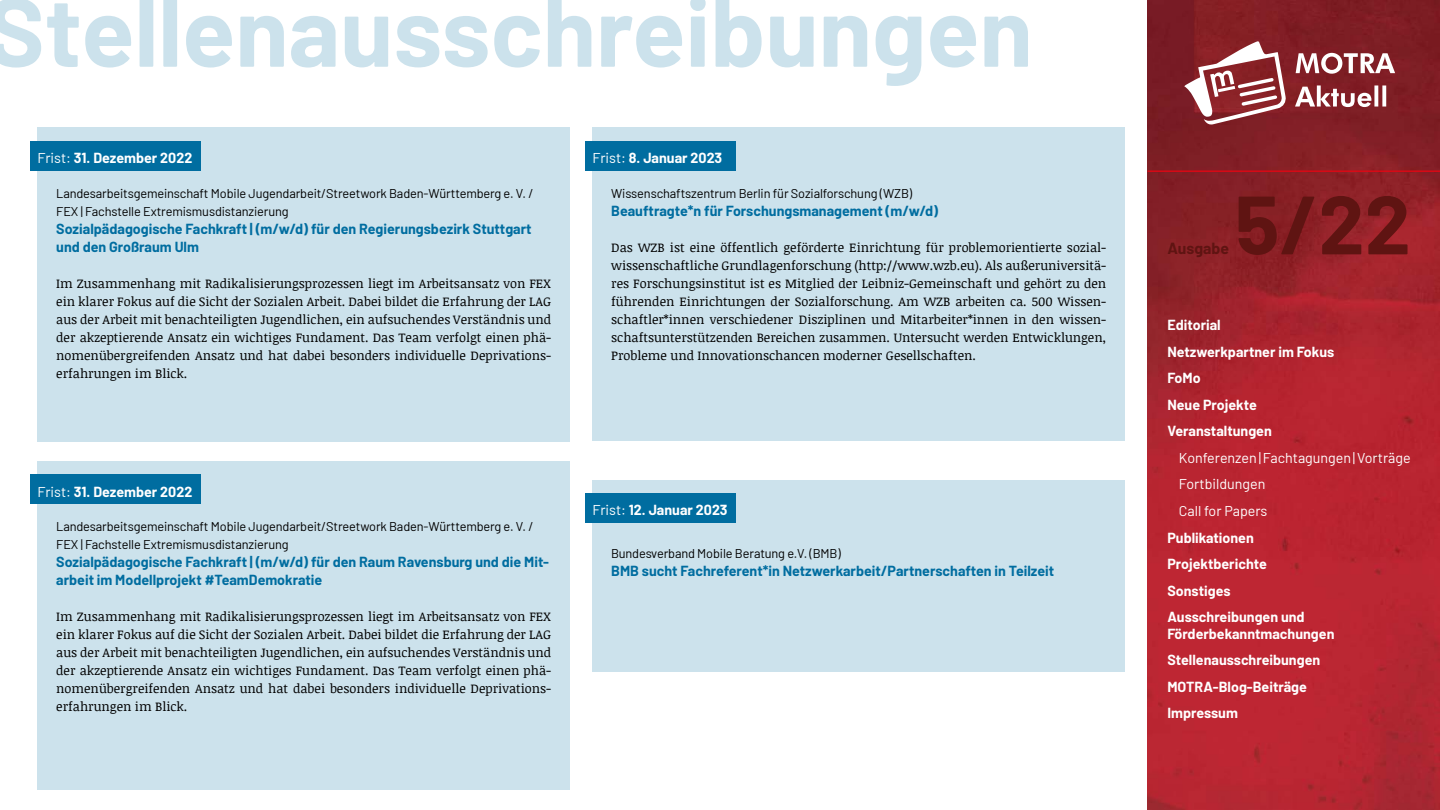
<style>
.page{position:relative;width:1440px;height:810px;background:#fff}
.page>*{position:absolute;margin:0;border:0;box-sizing:border-box;transform-origin:0 0}
.t1{font:700 97.5px "Barlow";color:#cce2ec}
.t2{font:700 82.5px "Barlow";color:#5f1412}
.t3{font:700 15.75px "Barlow";color:#5f1412}
.t4{font:700 14.25px/18px "Barlow";color:#006da0}
.t5{font:700 14.25px/26.5px "Barlow";color:#fff}
.t6{font:14.25px/26.5px "Barlow";color:#fff}
.t7{font:12.75px/18px "Noticia Text";color:#000;text-align:justify}
.t8{font:12.75px/18px "Barlow";letter-spacing:-.01em;color:#000}
.s1{font-weight:400}
</style>
<div class="page">
<img style="left:1148px;top:0;width:292px;height:810px">
<hr style="left:1148px;top:171px;width:292px;height:1px;background:#e30613">
<svg style="left:1295px;top:85px;width:91px;height:22px"></svg>
<svg style="left:1296px;top:53px;width:99px;height:21px"></svg>
<svg style="left:1184px;top:41px;width:102px;height:84px"></svg>
<div style="left:38px;top:128px;width:532px;height:314px;background:#cce2ec"></div>
<div style="left:30px;top:141px;width:171px;height:29px;background:#006da0"></div>
<div style="left:38px;top:461px;width:532px;height:329px;background:#cce2ec"></div>
<div style="left:30px;top:475px;width:171px;height:29px;background:#006da0"></div>
<div style="left:592px;top:128px;width:533px;height:313px;background:#cce2ec"></div>
<div style="left:585px;top:141px;width:151px;height:29px;background:#006da0"></div>
<div style="left:592px;top:480px;width:533px;height:192px;background:#cce2ec"></div>
<div style="left:585px;top:494px;width:151px;height:29px;background:#006da0"></div>
<h1 class="t1" style="left:-13px;top:-41px;width:1047px">Stellenausschreibungen</h1>
<p class="t5" style="left:38px;top:143px;width:156px"><span class="s1">Frist:</span> 31. Dezember 2022</p>
<p class="t8" style="left:56px;top:183px;width:479px">Landesarbeitsgemeinschaft Mobile Jugendarbeit/Streetwork Baden-Württemberg e. V. /<br>FEX | Fachstelle Extremismusdistanzierung</p>
<p class="t4" style="left:56px;top:219px;width:477px">Sozialpädagogische Fachkraft | (m/w/d) für den Regierungsbezirk Stuttgart und den Großraum Ulm</p>
<p class="t7" style="left:56px;top:274px;width:497px">Im Zusammenhang mit Radikalisierungsprozessen liegt im Arbeitsansatz von FEX ein klarer Fokus auf die Sicht der Sozialen Arbeit. Dabei bildet die Erfahrung der LAG aus der Arbeit mit benachteiligten Jugendlichen, ein aufsuchendes Verständnis und der akzeptierende Ansatz ein wichtiges Fundament. Das Team verfolgt einen phä&shy;nomenübergreifenden Ansatz und hat dabei besonders individuelle Deprivations&shy;erfahrungen im Blick.</p>
<p class="t5" style="left:38px;top:477px;width:156px"><span class="s1">Frist:</span> 31. Dezember 2022</p>
<p class="t8" style="left:56px;top:516px;width:479px">Landesarbeitsgemeinschaft Mobile Jugendarbeit/Streetwork Baden-Württemberg e. V. /<br>FEX | Fachstelle Extremismusdistanzierung</p>
<p class="t4" style="left:56px;top:552px;width:494px">Sozialpädagogische Fachkraft | (m/w/d) für den Raum Ravensburg und die Mit&shy;arbeit im Modellprojekt #TeamDemokratie</p>
<p class="t7" style="left:56px;top:607px;width:497px">Im Zusammenhang mit Radikalisierungsprozessen liegt im Arbeitsansatz von FEX ein klarer Fokus auf die Sicht der Sozialen Arbeit. Dabei bildet die Erfahrung der LAG aus der Arbeit mit benachteiligten Jugendlichen, ein aufsuchendes Verständnis und der akzeptierende Ansatz ein wichtiges Fundament. Das Team verfolgt einen phä&shy;nomenübergreifenden Ansatz und hat dabei besonders individuelle Deprivations&shy;erfahrungen im Blick.</p>
<p class="t5" style="left:592px;top:143px;width:131px"><span class="s1">Frist:</span> 8. Januar 2023</p>
<p class="t8" style="left:611px;top:183px;width:302px">Wissenschaftszentrum Berlin für Sozialforschung (WZB)</p>
<p class="t4" style="left:611px;top:201px;width:328px">Beauftragte*n für Forschungsmanagement (m/w/d)</p>
<p class="t7" style="left:611px;top:238px;width:497px">Das WZB ist eine öffentlich geförderte Einrichtung für problemorientierte sozial&shy;wissenschaftliche Grundlagenforschung (http://www.wzb.eu). Als außeruniversitä&shy;res Forschungsinstitut ist es Mitglied der Leibniz-Gemeinschaft und gehört zu den führenden Einrichtungen der Sozialforschung. Am WZB arbeiten ca. 500 Wissen&shy;schaftler*innen verschiedener Disziplinen und Mitarbeiter*innen in den wissen&shy;schaftsunterstützenden Bereichen zusammen. Untersucht werden Entwicklungen, Probleme und Innovationschancen moderner Gesellschaften.</p>
<p class="t5" style="left:592px;top:496px;width:136px"><span class="s1">Frist:</span> 12. Januar 2023</p>
<p class="t8" style="left:611px;top:543px;width:231px">Bundesverband Mobile Beratung e.V. (BMB)</p>
<p class="t4" style="left:611px;top:561px;width:445px">BMB sucht Fachreferent*in Netzwerkarbeit/Partnerschaften in Teilzeit</p>
<p class="t3" style="left:1167px;top:237px;width:63px">Ausgabe</p>
<h2 class="t2" style="left:1235px;top:164px;width:177px">5/22</h2>
<p class="t5" style="left:1167px;top:311px;width:168px">Editorial<br>Netzwerkpartner im Fokus<br>FoMo<br>Neue Projekte<br>Veranstaltungen</p>
<p class="t6" style="left:1179px;top:443px;width:233px">Konferenzen|Fachtagungen|Vorträge<br>Fortbildungen<br>Call for Papers</p>
<p class="t5" style="left:1167px;top:523px;width:139px">Publikationen<br>Projektberichte<br>Sonstiges<br>Ausschreibungen und</p>
<p class="t5" style="left:1167px;top:619px;width:169px">Förderbekanntmachungen<br>Stellenausschreibungen<br>MOTRA-Blog-Beiträge<br>Impressum</p>
</div>
